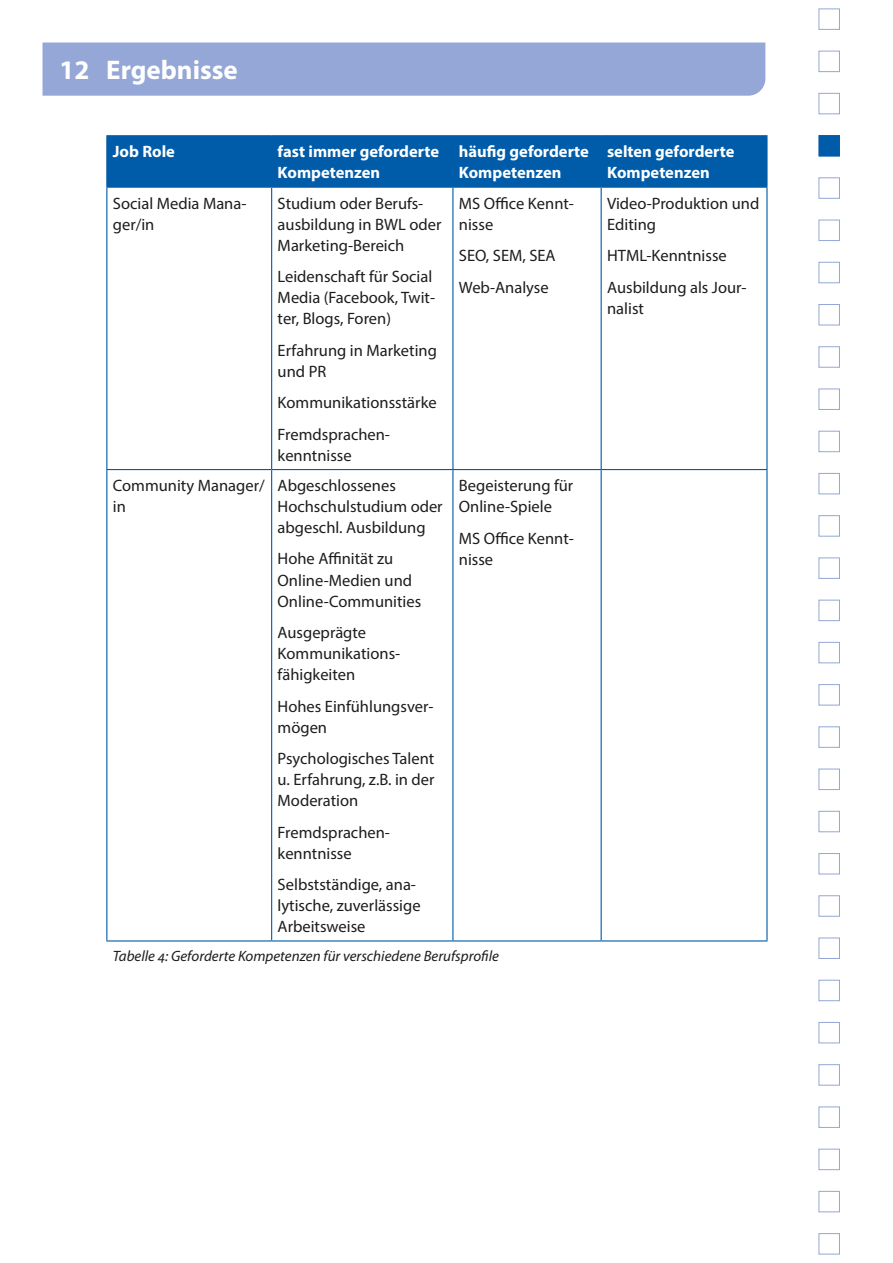
<style>
.page{position:relative;width:893px;height:1263px;background:#fff}
.page>*{position:absolute;margin:0;border:0;box-sizing:border-box;transform-origin:0 0}
.t1{font:700 27px "Myriad Pro";color:#fff}
.t2{font:16.5px/21px "Myriad Pro";color:#1d1d1b}
.t3{font:700 16.5px/21px "Myriad Pro";color:#fff}
.t4{font:italic 15px "Myriad Pro";color:#1d1d1b}
</style>
<div class="page">
<div style="left:43px;top:43px;width:722px;height:53px;background:#95a7d6"></div>
<div style="left:819px;top:135px;width:21px;height:21px;background:#005ca9"></div>
<div style="left:819px;top:93px;width:21px;height:21px;background:#fff;border:1px solid #95a7d6"></div>
<div style="left:819px;top:51px;width:21px;height:21px;background:#fff;border:1px solid #95a7d6"></div>
<div style="left:819px;top:9px;width:21px;height:21px;background:#fff;border:1px solid #95a7d6"></div>
<div style="left:819px;top:177px;width:21px;height:22px;background:#fff;border:1px solid #95a7d6"></div>
<div style="left:819px;top:220px;width:21px;height:21px;background:#fff;border:1px solid #95a7d6"></div>
<div style="left:819px;top:262px;width:21px;height:21px;background:#fff;border:1px solid #95a7d6"></div>
<div style="left:819px;top:304px;width:21px;height:21px;background:#fff;border:1px solid #95a7d6"></div>
<div style="left:819px;top:346px;width:21px;height:22px;background:#fff;border:1px solid #95a7d6"></div>
<div style="left:819px;top:389px;width:21px;height:21px;background:#fff;border:1px solid #95a7d6"></div>
<div style="left:819px;top:431px;width:21px;height:21px;background:#fff;border:1px solid #95a7d6"></div>
<div style="left:819px;top:473px;width:21px;height:21px;background:#fff;border:1px solid #95a7d6"></div>
<div style="left:819px;top:515px;width:21px;height:21px;background:#fff;border:1px solid #95a7d6"></div>
<div style="left:819px;top:557px;width:21px;height:22px;background:#fff;border:1px solid #95a7d6"></div>
<div style="left:819px;top:600px;width:21px;height:21px;background:#fff;border:1px solid #95a7d6"></div>
<div style="left:819px;top:642px;width:21px;height:21px;background:#fff;border:1px solid #95a7d6"></div>
<div style="left:819px;top:684px;width:21px;height:21px;background:#fff;border:1px solid #95a7d6"></div>
<div style="left:819px;top:726px;width:21px;height:22px;background:#fff;border:1px solid #95a7d6"></div>
<div style="left:819px;top:769px;width:21px;height:21px;background:#fff;border:1px solid #95a7d6"></div>
<div style="left:819px;top:811px;width:21px;height:21px;background:#fff;border:1px solid #95a7d6"></div>
<div style="left:819px;top:853px;width:21px;height:21px;background:#fff;border:1px solid #95a7d6"></div>
<div style="left:819px;top:895px;width:21px;height:22px;background:#fff;border:1px solid #95a7d6"></div>
<div style="left:819px;top:937px;width:21px;height:22px;background:#fff;border:1px solid #95a7d6"></div>
<div style="left:819px;top:980px;width:21px;height:21px;background:#fff;border:1px solid #95a7d6"></div>
<div style="left:819px;top:1022px;width:21px;height:21px;background:#fff;border:1px solid #95a7d6"></div>
<div style="left:819px;top:1064px;width:21px;height:21px;background:#fff;border:1px solid #95a7d6"></div>
<div style="left:819px;top:1106px;width:21px;height:22px;background:#fff;border:1px solid #95a7d6"></div>
<div style="left:819px;top:1149px;width:21px;height:21px;background:#fff;border:1px solid #95a7d6"></div>
<div style="left:819px;top:1191px;width:21px;height:21px;background:#fff;border:1px solid #95a7d6"></div>
<div style="left:819px;top:1233px;width:21px;height:21px;background:#fff;border:1px solid #95a7d6"></div>
<div style="left:107px;top:136px;width:659px;height:51px;background:#005ca9"></div>
<hr style="left:106px;top:135px;width:166px;height:1px;background:#005ca9">
<hr style="left:106px;top:136px;width:1px;height:51px;background:#005ca9">
<hr style="left:272px;top:135px;width:181px;height:1px;background:#005ca9">
<hr style="left:271px;top:136px;width:1px;height:51px;background:#005ca9">
<hr style="left:453px;top:135px;width:148px;height:1px;background:#005ca9">
<hr style="left:452px;top:136px;width:1px;height:51px;background:#005ca9">
<hr style="left:601px;top:135px;width:166px;height:1px;background:#005ca9">
<hr style="left:601px;top:136px;width:1px;height:51px;background:#005ca9">
<hr style="left:766px;top:136px;width:1px;height:51px;background:#005ca9">
<hr style="left:106px;top:187px;width:166px;height:1px;background:#005ca9">
<hr style="left:106px;top:188px;width:1px;height:281px;background:#005ca9">
<hr style="left:272px;top:187px;width:181px;height:1px;background:#005ca9">
<hr style="left:271px;top:188px;width:1px;height:281px;background:#005ca9">
<hr style="left:453px;top:187px;width:148px;height:1px;background:#005ca9">
<hr style="left:452px;top:188px;width:1px;height:281px;background:#005ca9">
<hr style="left:601px;top:187px;width:166px;height:1px;background:#005ca9">
<hr style="left:601px;top:188px;width:1px;height:281px;background:#005ca9">
<hr style="left:766px;top:188px;width:1px;height:281px;background:#005ca9">
<hr style="left:106px;top:469px;width:166px;height:1px;background:#005ca9">
<hr style="left:106px;top:470px;width:1px;height:470px;background:#005ca9">
<hr style="left:272px;top:469px;width:181px;height:1px;background:#005ca9">
<hr style="left:271px;top:470px;width:1px;height:470px;background:#005ca9">
<hr style="left:453px;top:469px;width:148px;height:1px;background:#005ca9">
<hr style="left:452px;top:470px;width:1px;height:470px;background:#005ca9">
<hr style="left:601px;top:469px;width:166px;height:1px;background:#005ca9">
<hr style="left:601px;top:470px;width:1px;height:470px;background:#005ca9">
<hr style="left:766px;top:470px;width:1px;height:470px;background:#005ca9">
<hr style="left:106px;top:940px;width:166px;height:1px;background:#005ca9">
<hr style="left:272px;top:940px;width:181px;height:1px;background:#005ca9">
<hr style="left:453px;top:940px;width:148px;height:1px;background:#005ca9">
<hr style="left:601px;top:940px;width:166px;height:1px;background:#005ca9">
<h1 class="t1" style="left:59px;top:53px;width:180px">12 Ergebnisse</h1>
<p class="t3" style="left:113px;top:141px;width:64px">Job Role</p>
<p class="t3" style="left:278px;top:141px;width:163px">fast immer geforderte<br>Kompetenzen</p>
<p class="t3" style="left:459px;top:141px;width:132px">häufig geforderte<br>Kompetenzen</p>
<p class="t3" style="left:607px;top:141px;width:129px">selten geforderte<br>Kompetenzen</p>
<p class="t2" style="left:113px;top:192px;width:135px">Social Media Mana&shy;ger/in</p>
<p class="t2" style="left:278px;top:192px;width:165px">Studium oder Berufs&shy;ausbildung in BWL oder<br>Marketing-Bereich</p>
<p class="t2" style="left:278px;top:266px;width:159px">Leidenschaft für Social<br>Media (Facebook, Twit&shy;ter, Blogs, Foren)</p>
<p class="t2" style="left:278px;top:339px;width:161px">Erfahrung in Marketing und PR</p>
<p class="t2" style="left:278px;top:386px;width:161px;line-height:31.5px">Kommunikationsstärke<br>Fremdsprachen-</p>
<p class="t2" style="left:278px;top:444px;width:76px">kenntnisse</p>
<p class="t2" style="left:459px;top:192px;width:116px">MS Office Kennt&shy;nisse</p>
<p class="t2" style="left:459px;top:239px;width:98px;line-height:31.5px">SEO, SEM, SEA<br>Web-Analyse</p>
<p class="t2" style="left:607px;top:192px;width:154px">Video-Produktion und<br>Editing</p>
<p class="t2" style="left:607px;top:239px;width:141px;line-height:31.5px">HTML-Kenntnisse<br>Ausbildung als Jour-</p>
<p class="t2" style="left:607px;top:297px;width:38px">nalist</p>
<p class="t2" style="left:113px;top:475px;width:153px">Community Manager/ in</p>
<p class="t2" style="left:278px;top:475px;width:167px">Abgeschlossenes<br>Hochschulstudium oder abgeschl. Ausbildung</p>
<p class="t2" style="left:278px;top:548px;width:145px">Hohe Affinität zu<br>Online-Medien und<br>Online-Communities</p>
<p class="t2" style="left:278px;top:622px;width:123px">Ausgeprägte<br>Kommunikations&shy;fähigkeiten</p>
<p class="t2" style="left:278px;top:695px;width:157px">Hohes Einfühlungsver&shy;mögen</p>
<p class="t2" style="left:278px;top:748px;width:158px;text-align:justify">Psychologisches Talent u. Erfahrung, z.B. in der Moderation</p>
<p class="t2" style="left:278px;top:821px;width:113px">Fremdsprachen&shy;kenntnisse</p>
<p class="t2" style="left:278px;top:874px;width:144px">Selbstständige, ana&shy;lytische, zuverlässige<br>Arbeitsweise</p>
<p class="t2" style="left:459px;top:475px;width:116px">Begeisterung für<br>Online-Spiele</p>
<p class="t2" style="left:459px;top:527px;width:116px">MS Office Kennt&shy;nisse</p>
<p class="t4" style="left:113px;top:947px;width:388px">Tabelle 4: Geforderte Kompetenzen für verschiedene Berufsprofile</p>
</div>
